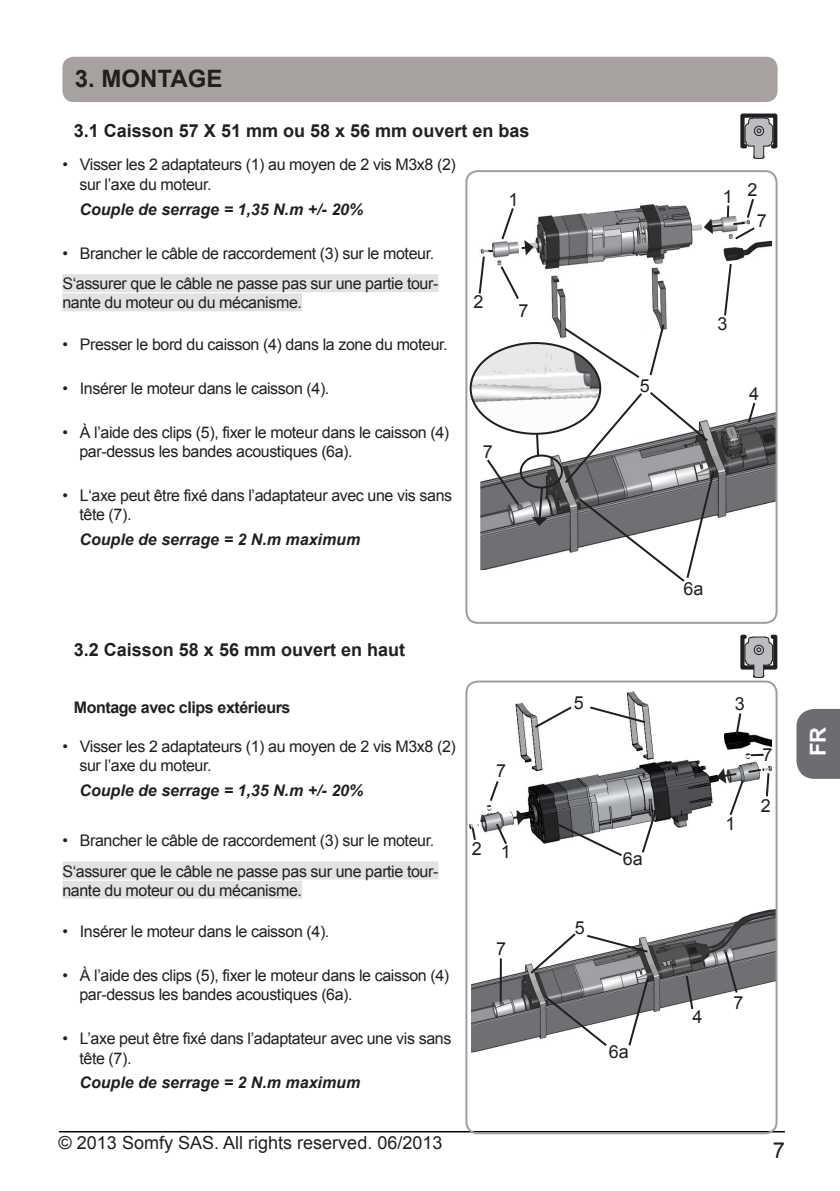
<style>
.page{position:relative;width:840px;height:1191px;background:#fff}
.page>*{position:absolute;margin:0;border:0;box-sizing:border-box;transform-origin:0 0}
.t1{font:700 24px "Arial";color:#231f20}
.t2{font:700 22px "Arial";color:#fff}
.t3{font:22px "Arial";color:#231f20}
.t4{font:18px "Arial";color:#231f20}
.t5{font:700 18px "Arial";color:#231f20}
.t6{font:16px/19.2px "Arial";letter-spacing:-.025em;color:#231f20}
.t7{font:italic 700 16px "Arial";color:#231f20}
.t8{font:700 16px "Arial";letter-spacing:-.025em;color:#231f20}
</style>
<div class="page">
<hr style="left:59px;top:1131px;width:725px;height:1px;background:#000">
<svg style="left:796px;top:709px;width:43px;height:70px;background:#747578"></svg>
<img style="left:480px;top:380px;width:294px;height:190px">
<div style="left:62px;top:57px;width:715px;height:45px;background:#a7a2a0;border-radius:11px"></div>
<div style="left:62px;top:274px;width:376px;height:18px;background:#e1e2e4"></div>
<div style="left:62px;top:293px;width:240px;height:18px;background:#e1e2e4"></div>
<div style="left:62px;top:861px;width:376px;height:18px;background:#e1e2e4"></div>
<div style="left:62px;top:880px;width:240px;height:18px;background:#e1e2e4"></div>
<svg style="left:562px;top:390px;width:153px;height:192px"></svg>
<svg style="left:745px;top:400px;width:11px;height:25px"></svg>
<svg style="left:484px;top:457px;width:37px;height:50px"></svg>
<div style="left:519px;top:454px;width:43px;height:34px;border:2px solid #231f20;border-radius:50%"></div>
<svg style="left:531px;top:485px;width:16px;height:41px"></svg>
<img style="left:468px;top:173px;width:302px;height:170px">
<svg style="left:477px;top:206px;width:56px;height:95px"></svg>
<div style="left:465px;top:170px;width:312px;height:454px;border:2px solid #9d9fa2;border-radius:11px"></div>
<svg style="left:722px;top:262px;width:10px;height:56px"></svg>
<svg style="left:703px;top:197px;width:53px;height:44px"></svg>
<svg style="left:740px;top:113px;width:37px;height:46px"></svg>
<svg style="left:740px;top:634px;width:37px;height:43px"></svg>
<svg style="left:562px;top:326px;width:79px;height:52px"></svg>
<svg style="left:647px;top:322px;width:18px;height:54px"></svg>
<img style="left:472px;top:343px;width:128px;height:91px">
<div style="left:469px;top:342px;width:132px;height:93px;border:2px solid #231f20;border-radius:50%"></div>
<svg style="left:534px;top:432px;width:6px;height:26px"></svg>
<img style="left:471px;top:909px;width:303px;height:143px">
<img style="left:469px;top:692px;width:302px;height:151px">
<svg style="left:488px;top:779px;width:12px;height:24px"></svg>
<svg style="left:733px;top:711px;width:9px;height:26px"></svg>
<svg style="left:750px;top:754px;width:13px;height:2px"></svg>
<svg style="left:716px;top:767px;width:54px;height:50px"></svg>
<div style="left:465px;top:680px;width:312px;height:454px;border:2px solid #9d9fa2;border-radius:11px"></div>
<hr style="left:499px;top:958px;width:2px;height:44px;background:#231f20">
<svg style="left:528px;top:931px;width:49px;height:44px"></svg>
<svg style="left:584px;top:933px;width:65px;height:21px"></svg>
<svg style="left:541px;top:993px;width:67px;height:55px"></svg>
<svg style="left:626px;top:975px;width:23px;height:72px"></svg>
<svg style="left:684px;top:973px;width:10px;height:38px"></svg>
<svg style="left:722px;top:949px;width:16px;height:46px"></svg>
<svg style="left:470px;top:809px;width:55px;height:36px"></svg>
<svg style="left:640px;top:799px;width:20px;height:54px"></svg>
<svg style="left:550px;top:819px;width:73px;height:37px"></svg>
<svg style="left:532px;top:704px;width:41px;height:26px"></svg>
<svg style="left:587px;top:705px;width:60px;height:19px"></svg>
<h1 class="t1" style="left:75px;top:62px;width:131px">3. montage</h1>
<p class="t5" style="left:74px;top:118px;width:457px">3.1 Caisson 57 X 51 mm ou 58 x 56 mm ouvert en bas</p>
<p class="t6" style="left:79px;top:155px;width:378px;text-indent:-17px">• Visser les 2 adaptateurs (1) au moyen de 2 vis M3x8 (2) sur l’axe du moteur.</p>
<p class="t7" style="left:79px;top:198px;width:285px">Couple de serrage = 1,35 N.m +/- 20%</p>
<p class="t6" style="left:62px;top:238px;width:377px;line-height:30.6px">• Brancher le câble de raccordement (3) sur le moteur.<br>S‘assurer que le câble ne passe pas sur une partie tour-</p>
<p class="t6" style="left:62px;top:293px;width:241px">nante du moteur ou du mécanisme.</p>
<p class="t6" style="left:62px;top:334px;width:386px">• Presser le bord du caisson (4) dans la zone du moteur.</p>
<p class="t6" style="left:62px;top:379px;width:268px">• Insérer le moteur dans le caisson (4).</p>
<p class="t6" style="left:79px;top:423px;width:371px;text-indent:-17px">• À l’aide des clips (5), fixer le moteur dans le caisson (4) par-dessus les bandes acoustiques (6a).</p>
<p class="t6" style="left:79px;top:486px;width:374px;text-indent:-17px">• L‘axe peut être fixé dans l’adaptateur avec une vis sans tête (7).</p>
<p class="t7" style="left:79px;top:529px;width:282px">Couple de serrage = 2 N.m maximum</p>
<p class="t4" style="left:508px;top:188px;width:12px">1</p>
<p class="t4" style="left:722px;top:184px;width:12px">1</p>
<p class="t4" style="left:473px;top:290px;width:12px">2</p>
<p class="t4" style="left:518px;top:299px;width:12px">7</p>
<p class="t4" style="left:482px;top:440px;width:12px">7</p>
<p class="t4" style="left:639px;top:374px;width:12px">5</p>
<p class="t4" style="left:717px;top:312px;width:12px">3</p>
<p class="t4" style="left:683px;top:577px;width:22px">6a</p>
<p class="t4" style="left:747px;top:178px;width:12px">2</p>
<p class="t4" style="left:756px;top:209px;width:12px">7</p>
<p class="t4" style="left:748px;top:382px;width:12px">4</p>
<p class="t5" style="left:74px;top:638px;width:333px">3.2 Caisson 58 x 56 mm ouvert en haut</p>
<p class="t8" style="left:74px;top:696px;width:218px">Montage avec clips extérieurs</p>
<p class="t6" style="left:79px;top:737px;width:378px;text-indent:-17px">• Visser les 2 adaptateurs (1) au moyen de 2 vis M3x8 (2) sur l’axe du moteur.</p>
<p class="t7" style="left:79px;top:780px;width:285px">Couple de serrage = 1,35 N.m +/- 20%</p>
<p class="t6" style="left:62px;top:825px;width:377px;line-height:30.6px">• Brancher le câble de raccordement (3) sur le moteur.<br>S‘assurer que le câble ne passe pas sur une partie tour-</p>
<p class="t6" style="left:62px;top:880px;width:241px">nante du moteur ou du mécanisme.</p>
<p class="t6" style="left:62px;top:922px;width:268px">• Insérer le moteur dans le caisson (4).</p>
<p class="t6" style="left:79px;top:966px;width:371px;text-indent:-17px">• À l’aide des clips (5), fixer le moteur dans le caisson (4) par-dessus les bandes acoustiques (6a).</p>
<p class="t6" style="left:79px;top:1029px;width:373px;text-indent:-17px">• L’axe peut être fixé dans l’adaptateur avec une vis sans tête (7).</p>
<p class="t7" style="left:79px;top:1072px;width:282px">Couple de serrage = 2 N.m maximum</p>
<p class="t4" style="left:495px;top:758px;width:12px">7</p>
<p class="t4" style="left:471px;top:837px;width:12px">2</p>
<p class="t4" style="left:500px;top:840px;width:12px">1</p>
<p class="t4" style="left:496px;top:936px;width:12px">7</p>
<p class="t4" style="left:59px;top:1131px;width:385px">© 2013 Somfy SAS. All rights reserved. 06/2013</p>
<p class="t4" style="left:573px;top:691px;width:12px">5</p>
<p class="t4" style="left:574px;top:916px;width:12px">5</p>
<p class="t4" style="left:622px;top:847px;width:22px">6a</p>
<p class="t4" style="left:608px;top:1040px;width:22px">6a</p>
<p class="t4" style="left:734px;top:692px;width:12px">3</p>
<p class="t4" style="left:725px;top:811px;width:12px">1</p>
<p class="t4" style="left:762px;top:742px;width:12px">7</p>
<p class="t4" style="left:760px;top:793px;width:12px">2</p>
<p class="t4" style="left:692px;top:1004px;width:12px">4</p>
<p class="t4" style="left:733px;top:991px;width:12px">7</p>
<h2 class="t3" style="left:772px;top:1136px;width:14px">7</h2>
<h2 class="t2" style="left:803px;top:756px;width:31px;rotate:-90deg">FR</h2>
</div>
